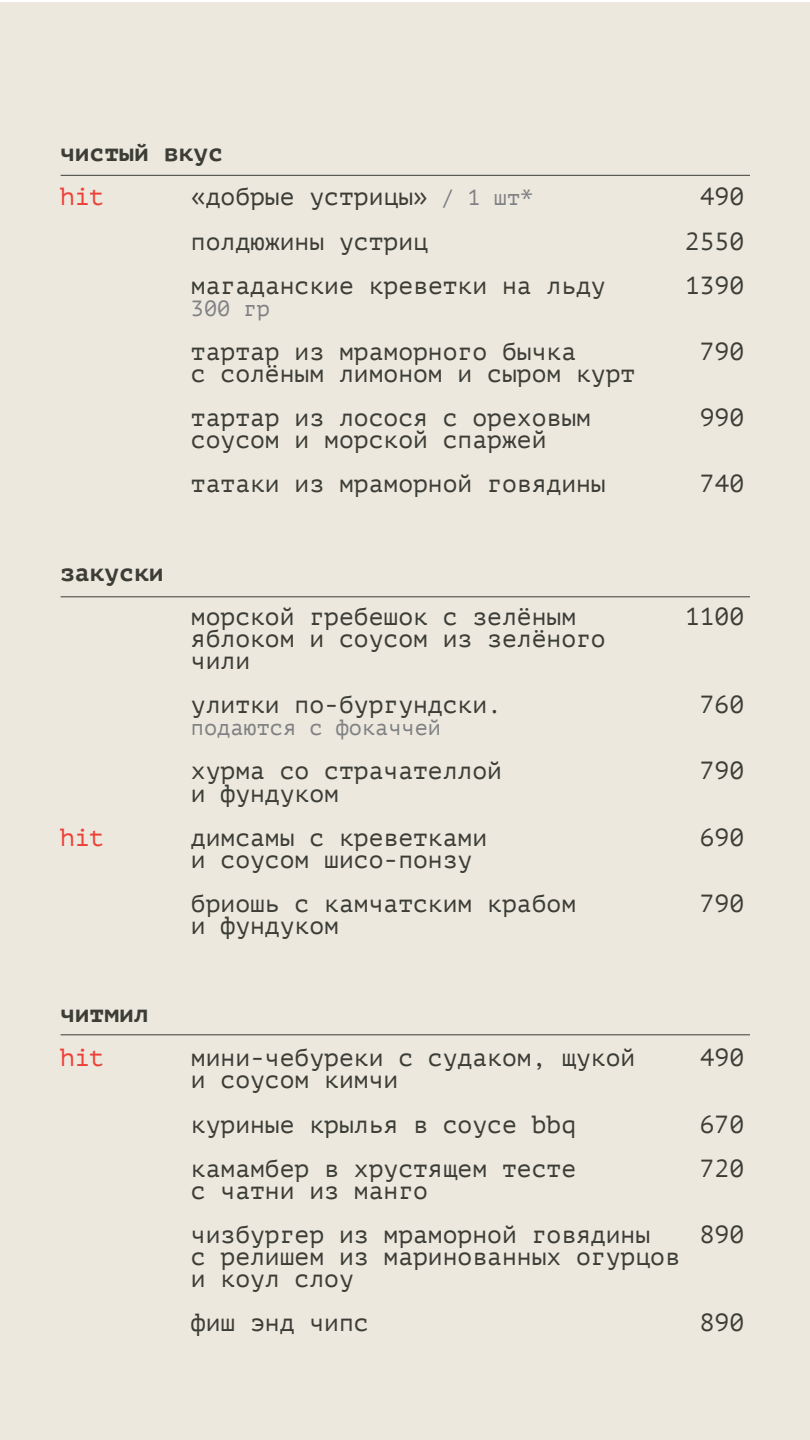
<style>
.page{position:relative;width:810px;height:1440px;background:#fff}
.page>*{position:absolute;margin:0;border:0;box-sizing:border-box;transform-origin:0 0}
.t1{font:24.67px/44.1px "PT Mono";color:#3c3d36}
.t2{font:700 24.67px "PT Mono";color:#3c3d36}
.t3{font:24.67px "PT Mono";color:#ee4036}
.t4{font:21.98px "PT Mono";color:#808184}
.s1{font-size:21.98px;color:#808184}
</style>
<div class="page">
<div style="left:0;top:2px;width:810px;height:1438px;background:#ece8de"></div>
<hr style="left:61px;top:597px;width:689px;height:1px;background:#3c3d36">
<hr style="left:61px;top:1035px;width:689px;height:1px;background:#3c3d36">
<hr style="left:61px;top:175px;width:689px;height:1px;background:#3c3d36">
<p class="t2" style="left:60px;top:138px;width:164px">чистый вкус</p>
<p class="t3" style="left:60px;top:183px;width:46px">hit</p>
<p class="t1" style="left:191px;top:175px;width:344px">«добрые устрицы» <span class="s1">/ 1 шт*</span></p>
<p class="t1" style="left:700px;top:175px;width:46px">490</p>
<p class="t1" style="left:191px;top:219px;width:239px">полдюжины устриц</p>
<p class="t1" style="left:685px;top:219px;width:61px">2550</p>
<p class="t1" style="left:191px;top:263px;width:416px">магаданские креветки на льду</p>
<p class="t1" style="left:685px;top:263px;width:61px">1390</p>
<p class="t4" style="left:191px;top:296px;width:81px">300 гр</p>
<p class="t1" style="left:191px;top:329px;width:387px">тартар из мраморного бычка</p>
<p class="t1" style="left:700px;top:329px;width:46px">790</p>
<p class="t1" style="left:191px;top:352px;width:446px">с солёным лимоном и сыром курт тартар из лосося с ореховым</p>
<p class="t1" style="left:700px;top:396px;width:46px">990</p>
<p class="t1" style="left:191px;top:418px;width:416px">соусом и морской спаржей татаки из мраморной говядины</p>
<p class="t1" style="left:700px;top:462px;width:46px">740</p>
<p class="t2" style="left:60px;top:557px;width:105px">закуски</p>
<p class="t1" style="left:191px;top:594px;width:387px">морской гребешок с зелёным</p>
<p class="t1" style="left:685px;top:594px;width:61px">1100</p>
<p class="t1" style="left:191px;top:628px;width:416px;line-height:22px">яблоком и соусом из зелёного чили</p>
<p class="t1" style="left:191px;top:683px;width:313px">улитки по-бургундски.</p>
<p class="t1" style="left:700px;top:683px;width:46px">760</p>
<p class="t4" style="left:191px;top:715px;width:252px">подаются с фокаччей</p>
<p class="t1" style="left:191px;top:749px;width:313px">хурма со страчателлой</p>
<p class="t1" style="left:700px;top:749px;width:46px">790</p>
<p class="t1" style="left:191px;top:771px;width:150px">и фундуком</p>
<p class="t3" style="left:60px;top:823px;width:46px">hit</p>
<p class="t1" style="left:191px;top:815px;width:298px">димсамы с креветками</p>
<p class="t1" style="left:700px;top:815px;width:46px">690</p>
<p class="t1" style="left:191px;top:837px;width:387px">и соусом шисо-понзу<br>бриошь с камчатским крабом</p>
<p class="t1" style="left:700px;top:881px;width:46px">790</p>
<p class="t1" style="left:191px;top:904px;width:150px">и фундуком</p>
<p class="t2" style="left:60px;top:999px;width:90px">читмил</p>
<p class="t3" style="left:60px;top:1044px;width:46px">hit</p>
<p class="t1" style="left:191px;top:1036px;width:446px">мини-чебуреки с судаком, щукой</p>
<p class="t1" style="left:700px;top:1036px;width:46px">490</p>
<p class="t1" style="left:191px;top:1058px;width:387px">и соусом кимчи<br>куриные крылья в соусе bbq</p>
<p class="t1" style="left:700px;top:1102px;width:46px">670</p>
<p class="t1" style="left:191px;top:1146px;width:387px">камамбер в хрустящем тесте</p>
<p class="t1" style="left:700px;top:1146px;width:46px">720</p>
<p class="t1" style="left:191px;top:1168px;width:461px">с чатни из манго<br>чизбургер из мраморной говядины</p>
<p class="t1" style="left:700px;top:1212px;width:46px">890</p>
<p class="t1" style="left:191px;top:1246px;width:490px;line-height:22px">с релишем из маринованных огурцов и коул слоу</p>
<p class="t1" style="left:191px;top:1301px;width:179px">фиш энд чипс</p>
<p class="t1" style="left:700px;top:1301px;width:46px">890</p>
</div>
